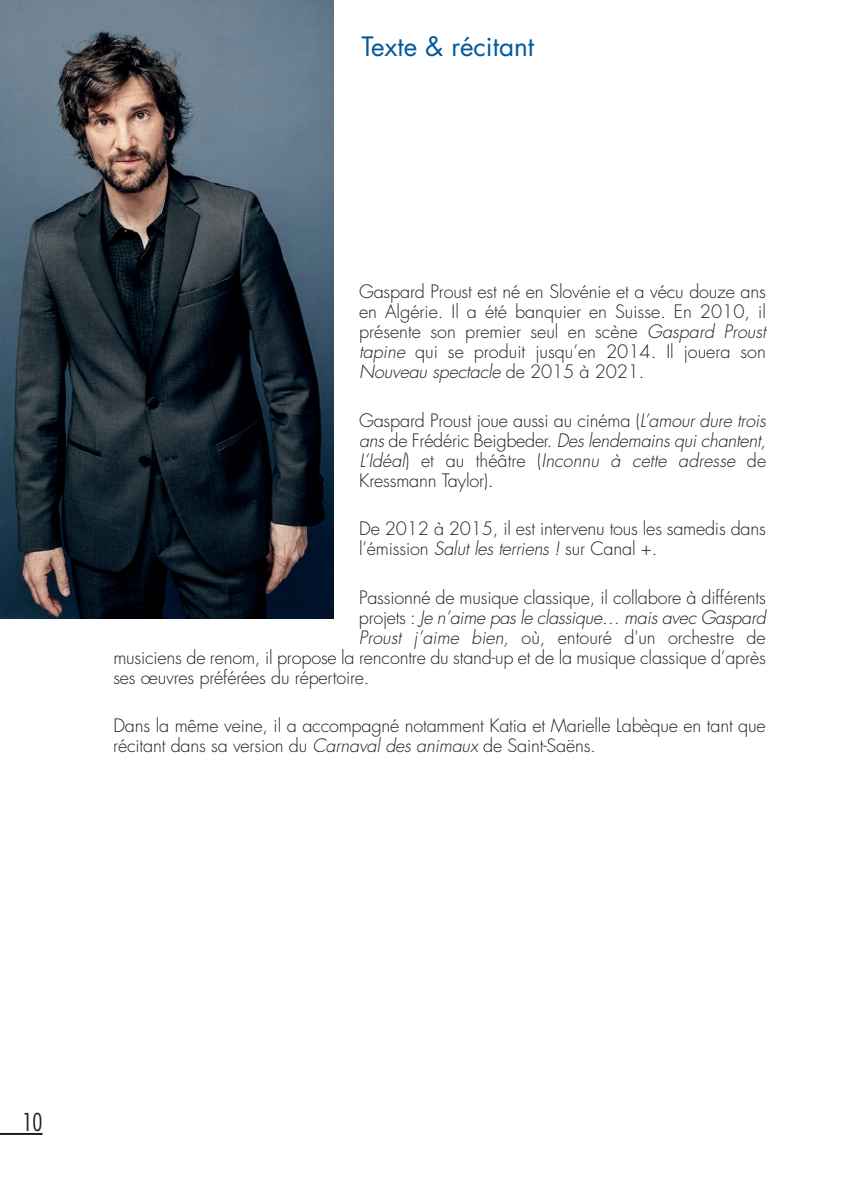
<style>
.page{position:relative;width:851px;height:1191px;background:#fff}
.page>*{position:absolute;margin:0;border:0;box-sizing:border-box;transform-origin:0 0}
.t1{font:26px "Futura";color:#01599c}
.t2{font:300 condensed 24px "Futura";color:#231f20}
.t3{font:300 18px/20px "Futura";letter-spacing:-.01em;color:#231f20;text-align:justify}
.t4{font:italic 300 18px "Futura";letter-spacing:-.015em;color:#231f20}
.s1{font-style:italic}
.s2{font-style:normal}
</style>
<div class="page">
<hr style="left:0;top:1133px;width:43px;height:2px;background:#231f20">
<img style="left:0;top:0;width:333px;height:618px">
<h1 class="t1" style="left:361px;top:34px;width:174px">Texte &amp; récitant</h1>
<p class="t3" style="left:359px;top:283px;width:408px">Gaspard Proust est né en Slovénie et a vécu douze ans en Algérie. Il a été banquier en Suisse. En 2010, il présente son premier seul en scène <span class="s1">Gaspard Proust tapine</span> qui se produit jusqu’en 2014. Il jouera son <span class="s1">Nouveau spectacle</span> de 2015 à 2021.</p>
<p class="t3" style="left:359px;top:412px;width:408px">Gaspard Proust joue aussi au cinéma (<span class="s1">L’amour dure trois ans</span> de Frédéric Beigbeder. <span class="s1">Des lendemains qui chantent, L’Idéal</span>) et au théâtre (<span class="s1">Inconnu à cette adresse</span> de Kressmann Taylor).</p>
<p class="t3" style="left:359px;top:520px;width:408px">De 2012 à 2015, il est intervenu tous les samedis dans l’émission <span class="s1">Salut les terriens !</span> sur Canal +.</p>
<p class="t3" style="left:359px;top:588px;width:408px">Passionné de musique classique, il collabore à différents</p>
<p class="t4" style="left:359px;top:608px;width:408px"><span class="s2">projets :</span> Je n’aime pas le classique… mais avec Gaspard</p>
<p class="t3" style="left:359px;top:628px;width:408px"><span class="s1">Proust j’aime bien,</span> où, entouré d'un orchestre de</p>
<p class="t3" style="left:113px;top:648px;width:653px">musiciens de renom, il propose la rencontre du stand-up et de la musique classique d’après</p>
<p class="t3" style="left:113px;top:668px;width:257px">ses œuvres préférées du répertoire.</p>
<p class="t3" style="left:113px;top:717px;width:653px">Dans la même veine, il a accompagné notamment Katia et Marielle Labèque en tant que récitant dans sa version du <span class="s1">Carnaval des animaux</span> de Saint-Saëns.</p>
<h2 class="t2" style="left:23px;top:1111px;width:21px">10</h2>
</div>
